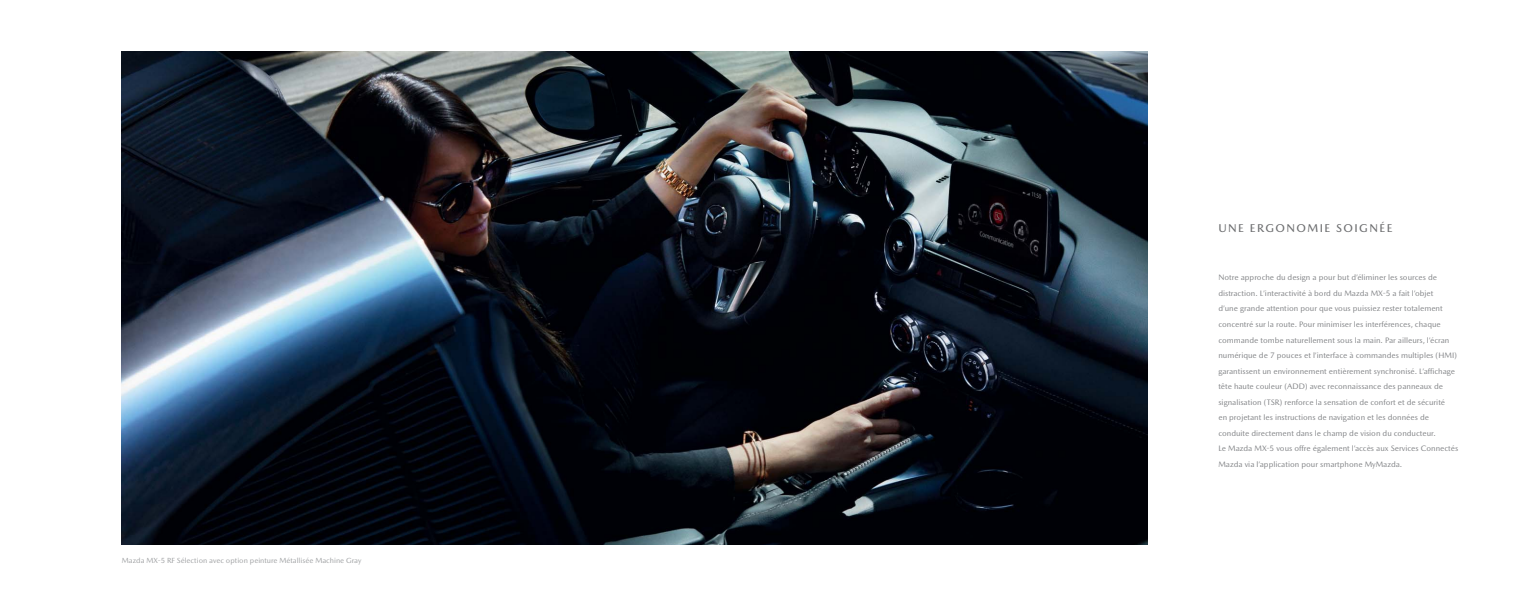
<style>
.page{position:relative;width:1531px;height:596px;background:#fff}
.page>*{position:absolute;margin:0;border:0;box-sizing:border-box;transform-origin:0 0}
.t1{font:500 11.5px "Mazda Type Cyrillic";letter-spacing:.125em;color:#6d6e70}
.t2{font:8px/15.5px "Mazda Type Cyrillic";color:#808285}
.t3{font:7.5px "Mazda Type Cyrillic";color:#9d9fa1}
</style>
<div class="page">
<img style="left:122px;top:51px;width:1025px;height:493px">
<p class="t3" style="left:122px;top:557px;width:241px">Mazda MX-5 RF Sélection avec option peinture Métallisée Machine Gray</p>
<h1 class="t1" style="left:1218px;top:223px;width:176px">UNE ERGONOMIE SOIGNÉE</h1>
<p class="t2" style="left:1218px;top:271px;width:241px">Notre approche du design a pour but d’éliminer les sources de distraction. L’interactivité à bord du Mazda MX-5 a fait l’objet<br>d’une grande attention pour que vous puissiez rester totalement concentré sur la route. Pour minimiser les interférences, chaque commande tombe naturellement sous la main. Par ailleurs, l’écran numérique de 7 pouces et l’interface à commandes multiples (HMI) garantissent un environnement entièrement synchronisé. L’affichage tête haute couleur (ADD) avec reconnaissance des panneaux de signalisation (TSR) renforce la sensation de confort et de sécurité<br>en projetant les instructions de navigation et les données de conduite directement dans le champ de vision du conducteur.<br>Le Mazda MX-5 vous offre également l’accès aux Services Connectés Mazda via l’application pour smartphone MyMazda.</p>
</div>
